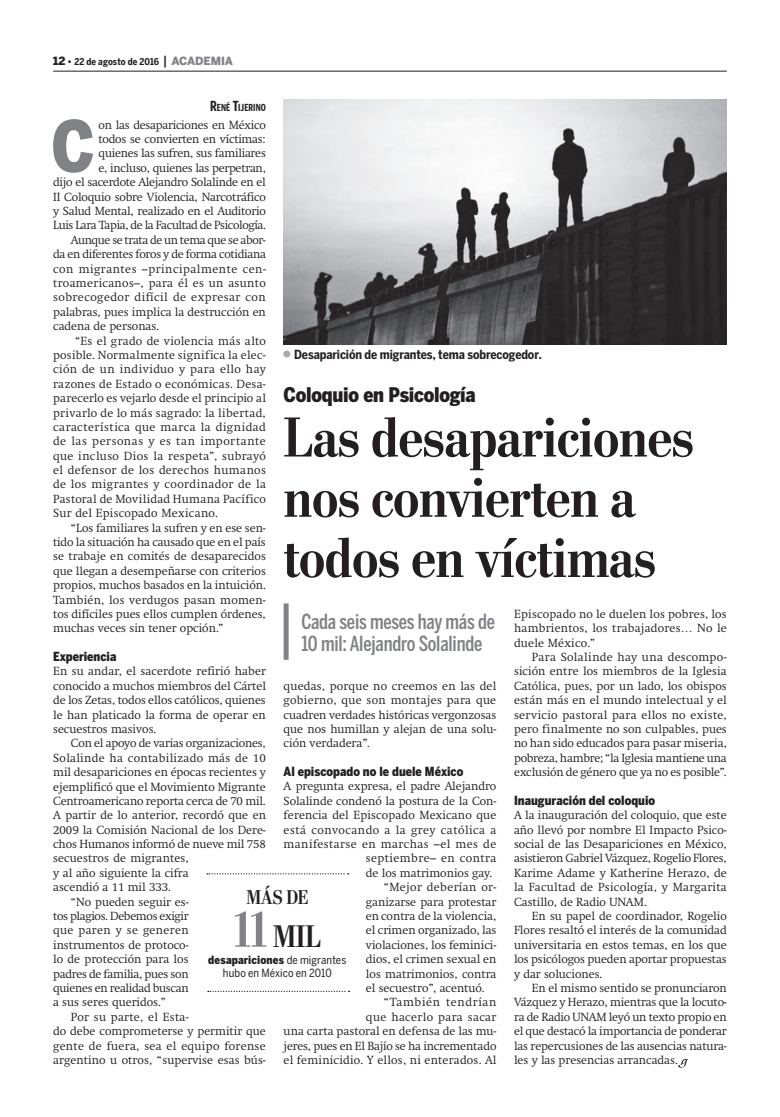
<style>
.page{position:relative;width:780px;height:1117px;background:#fff}
.page>*{position:absolute;margin:0;border:0;box-sizing:border-box;transform-origin:0 0}
._3_0_Tex_Cap_4_GRIS{font:900 69.88px "Benton Sans Cond";color:#808285}
._1_0_Cabeza_Principa{font:700 56.25px/60.1px "Stilson";color:#231f20}
.D_Numero__L{font:700 31.25px "Stilson";color:#231f20;scale:.95 1}
._2_0_Sumario{font:500 20.62px/21.9px "Benton Sans Comp";letter-spacing:-.01em;color:#808285}
._0_0_Balazo{font:900 20px "Benton Sans Cond";letter-spacing:-.015em;color:#231f20}
.D__Numero_texto{font:700 20px "Stilson";color:#231f20;scale:.95 1}
._3_0_Descanso{font:900 12.5px "Benton Sans Cond";color:#231f20}
.t1{font:700 12.5px "Benton Sans Cond";letter-spacing:-.01em;color:#231f20}
._3_0_Texto{font:300 11.62px/14.4px "Swift";color:#231f20;text-align:justify}
._3_0_Tex_Cap_4_GRIS-2{font:300 11.62px/14.4px "Swift";letter-spacing:-.02em;color:#231f20;text-align:right}
._3_0_Texto-2{font:300 11.62px "Swift";letter-spacing:.045em;color:#231f20}
._3_0_Texto-3{font:300 11.62px "Swift";letter-spacing:.04em;color:#231f20}
._3_0_Texto-4{font:300 11.62px "Swift";letter-spacing:.035em;color:#231f20}
.D__Numero_pie{font:11.25px/13.1px "Benton Sans Cond";letter-spacing:.01em;color:#231f20;text-align:center}
._4_0_Crédito_nota{font:700 9.62px "Benton Sans Comp";letter-spacing:.01em;color:#231f20}
.t2{font:700 9.38px "Benton Sans Cond";letter-spacing:.005em;color:#231f20}
.s1{font-family:"Benton Sans";font-weight:900;font-size:11.25px}
.s2{font-family:"Benton Sans";font-weight:900}
.s3{font-weight:500;font-size:12.5px}
.s4{font-family:"Benton Sans";font-weight:900;font-size:11.25px;color:#808285}
.s5{font-size:13.75px}
.s6{font-size:50px;color:#808285}
.s7{font-weight:900}
</style>
<div class="page">
<hr style="left:53px;top:71px;width:673px;height:1px;background:#231f20">
<div style="left:283px;top:603px;width:5px;height:56px;background:#808285"></div>
<svg style="left:208px;top:990px;width:141px;height:1px"></svg>
<svg style="left:207px;top:873px;width:141px;height:1px"></svg>
<svg style="left:678px;top:1058px;width:10px;height:9px"></svg>
<img style="left:283px;top:100px;width:443px;height:244px">
<p class="t2" style="left:53px;top:56px;width:181px"><span class="s1">12</span> <span class="s2">•</span> 22 de agosto de 2016 <span class="s3">|</span> <span class="s4">ACADEMIA</span></p>
<p class="_4_0_Crédito_nota" style="left:210px;top:102px;width:57px"><span class="s5">R</span>ENÉ <span class="s5">T</span>IJERINO</p>
<p class="_3_0_Tex_Cap_4_GRIS" style="left:51px;top:105px;width:44px">C</p>
<p class="_3_0_Tex_Cap_4_GRIS-2" style="left:53px;top:117px;width:214px">on las desapariciones en México<br>todos se convierten en víctimas:<br>quienes las sufren, sus familiares<br>e, incluso, quienes las perpetran,<br>dijo el sacerdote Alejandro Solalinde en el II Coloquio sobre Violencia, Narcotráfico y Salud Mental, realizado en el Auditorio Luis Lara Tapia, de la Facultad de Psicología.</p>
<p class="_3_0_Texto" style="left:53px;top:233px;width:214px;text-indent:18px">Aunque se trata de un tema que se abor&shy;da en diferentes foros y de forma cotidiana con migrantes –principalmente cen&shy;troamericanos–, para él es un asunto sobrecogedor difícil de expresar con palabras, pues implica la destrucción en cadena de personas.</p>
<p class="_3_0_Texto" style="left:53px;top:333px;width:214px;text-indent:22px">“Es el grado de violencia más alto posible. Normalmente significa la elec&shy;ción de un individuo y para ello hay razones de Estado o económicas. Desa&shy;parecerlo es vejarlo desde el principio al privarlo de lo más sagrado: la libertad, característica que marca la dignidad de las personas y es tan importante que incluso Dios la respeta”, subrayó el defensor de los derechos humanos de los migrantes y coordinador de la Pastoral de Movilidad Humana Pacífico Sur del Episcopado Mexicano.</p>
<p class="_3_0_Texto" style="left:53px;top:520px;width:214px;text-indent:18px">“Los familiares la sufren y en ese sen&shy;tido la situación ha causado que en el país se trabaje en comités de desaparecidos que llegan a desempeñarse con criterios propios, muchos basados en la intuición.<br>También, los verdugos pasan momen&shy;tos difíciles pues ellos cumplen órdenes, muchas veces sin tener opción.”</p>
<p class="_3_0_Descanso" style="left:53px;top:649px;width:65px">Experiencia</p>
<p class="_3_0_Texto" style="left:53px;top:664px;width:214px">En su andar, el sacerdote refirió haber conocido a muchos miembros del Cártel de los Zetas, todos ellos católicos, quienes le han platicado la forma de operar en secuestros masivos.</p>
<p class="_3_0_Texto" style="left:53px;top:736px;width:214px;text-align:left;text-indent:18px">Con el apoyo de varias organizaciones, Solalinde ha contabilizado más de 10 mil desapariciones en épocas recientes y ejemplificó que el Movimiento Migrante Centroamericano reporta cerca de 70 mil.<br>A partir de lo anterior, recordó que en 2009 la Comisión Nacional de los Dere&shy;chos Humanos informó de nueve mil 758 secuestros de migrantes,<br>y al año siguiente la cifra<br>ascendió a 11 mil 333.</p>
<p class="_3_0_Texto" style="left:53px;top:894px;width:137px;text-indent:18px">“No pueden seguir es&shy;tos plagios. Debemos exigir que paren y se generen instrumentos de protoco&shy;lo de protección para los padres de familia, pues son quienes en realidad buscan a sus seres queridos.”</p>
<p class="_3_0_Texto" style="left:53px;top:1009px;width:214px;text-align:left;text-indent:18px">Por su parte, el Esta-<br>do debe comprometerse y permitir que gente de fuera, sea el equipo forense argentino u otros, “supervise esas bús-</p>
<p class="t1" style="left:294px;top:347px;width:249px">Desaparición de migrantes, tema sobrecogedor.</p>
<p class="_0_0_Balazo" style="left:283px;top:383px;width:193px">Coloquio en Psicología</p>
<p class="_1_0_Cabeza_Principa" style="left:283px;top:407px;width:411px">Las desapariciones nos convierten a todos en víctimas</p>
<p class="_2_0_Sumario" style="left:301px;top:610px;width:195px">Cada seis meses hay más de<br>10 mil: Alejandro Solalinde</p>
<p class="_3_0_Texto" style="left:514px;top:606px;width:214px">Episcopado no le duelen los pobres, los hambrientos, los trabajadores… No le duele México.”</p>
<p class="_3_0_Texto" style="left:514px;top:649px;width:214px;text-indent:18px">Para Solalinde hay una descompo&shy;sición entre los miembros de la Iglesia Católica, pues, por un lado, los obispos están más en el mundo intelectual y el servicio pastoral para ellos no existe, pero finalmente no son culpables, pues no han sido educados para pasar miseria, pobreza, hambre; “la Iglesia mantiene una exclusión de género que ya no es posible”.</p>
<p class="_3_0_Descanso" style="left:514px;top:792px;width:143px">Inauguración del coloquio</p>
<p class="_3_0_Texto" style="left:514px;top:807px;width:214px">A la inauguración del coloquio, que este año llevó por nombre El Impacto Psico&shy;social de las Desapariciones en México, asistieron Gabriel Vázquez, Rogelio Flores, Karime Adame y Katherine Herazo, de la Facultad de Psicología, y Margarita Castillo, de Radio UNAM.</p>
<p class="_3_0_Texto" style="left:514px;top:908px;width:214px;text-indent:18px">En su papel de coordinador, Rogelio Flores resaltó el interés de la comunidad universitaria en estos temas, en los que los psicólogos pueden aportar propuestas y dar soluciones.</p>
<p class="_3_0_Texto" style="left:514px;top:980px;width:214px;text-indent:18px">En el mismo sentido se pronunciaron Vázquez y Herazo, mientras que la locuto&shy;ra de Radio UNAM leyó un texto propio en el que destacó la importancia de ponderar las repercusiones de las ausencias natura&shy;les y las presencias arrancadas.</p>
<p class="_3_0_Texto" style="left:283px;top:678px;width:214px">quedas, porque no creemos en las del gobierno, que son montajes para que cuadren verdades históricas vergonzosas que nos humillan y alejan de una solu&shy;ción verdadera”.</p>
<p class="_3_0_Descanso" style="left:283px;top:764px;width:181px">Al episcopado no le duele México</p>
<p class="_3_0_Texto" style="left:283px;top:779px;width:214px">A pregunta expresa, el padre Alejandro</p>
<p class="_3_0_Texto" style="left:283px;top:793px;width:214px">Solalinde condenó la postura de la Con-</p>
<p class="_3_0_Texto" style="left:283px;top:807px;width:214px">ferencia del Episcopado Mexicano que</p>
<p class="_3_0_Texto-2" style="left:283px;top:822px;width:214px">está convocando a la grey católica a</p>
<p class="_3_0_Texto-3" style="left:283px;top:837px;width:214px">manifestarse en marchas –el mes de</p>
<p class="_3_0_Texto-4" style="left:366px;top:851px;width:132px">septiembre– en contra</p>
<p class="_3_0_Texto" style="left:366px;top:865px;width:128px">de los matrimonios gay.</p>
<p class="_3_0_Texto" style="left:366px;top:879px;width:132px;text-indent:18px">“Mejor deberían or&shy;ganizarse para protestar en contra de la violencia, el crimen organizado, las violaciones, los feminici&shy;dios, el crimen sexual en los matrimonios, contra el secuestro”, acentuó.</p>
<p class="_3_0_Texto" style="left:283px;top:994px;width:214px;text-align:right">“También tendrían<br>que hacerlo para sacar<br>una carta pastoral en defensa de las mu&shy;jeres, pues en El Bajío se ha incrementado el feminicidio. Y ellos, ni enterados. Al</p>
<p class="D__Numero_texto" style="left:246px;top:884px;width:66px">MÁS DE</p>
<p class="D_Numero__L" style="left:234px;top:917px;width:93px"><span class="s6">11</span> MIL</p>
<p class="D__Numero_pie" style="left:208px;top:952px;width:139px"><span class="s7">desapariciones</span> de migrantes hubo en México en 2010</p>
</div>
